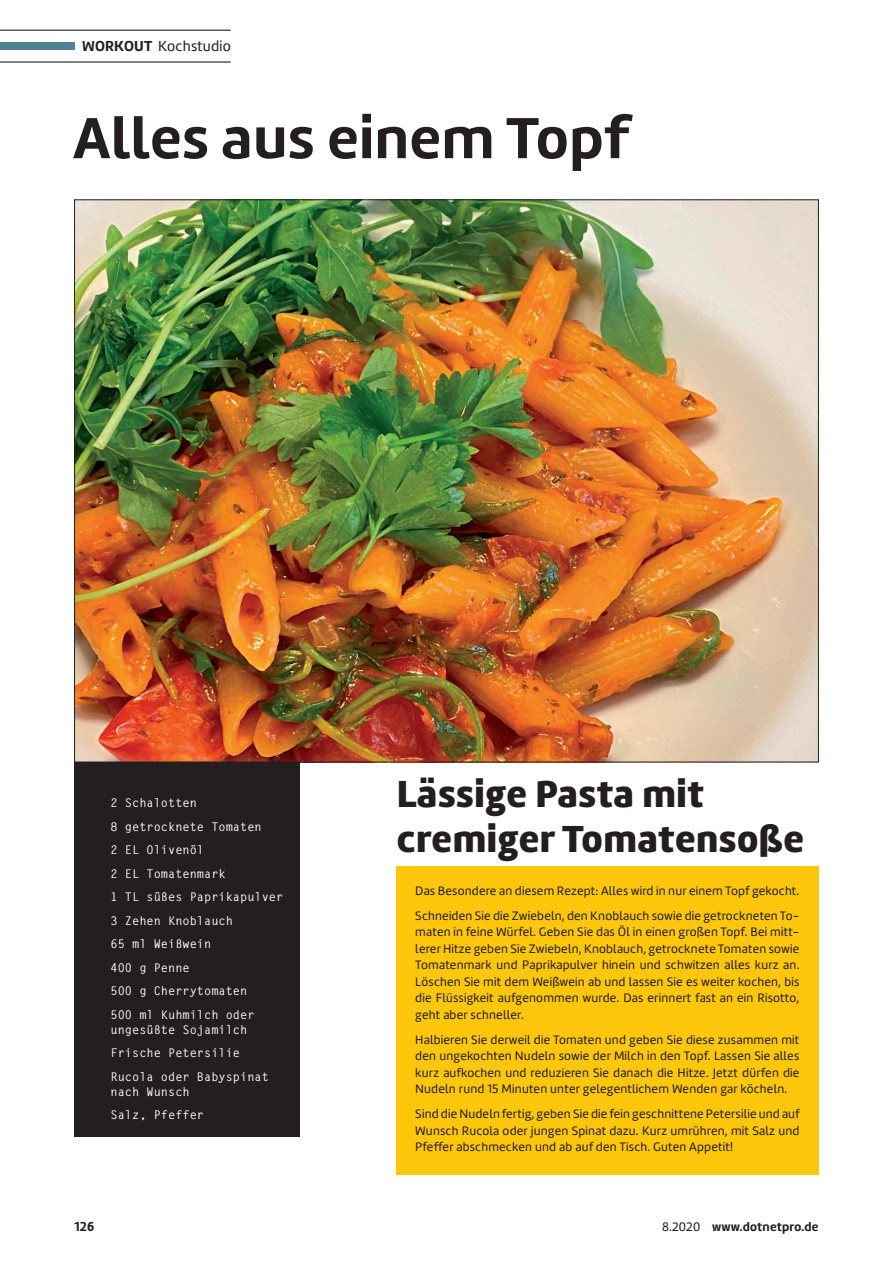
<style>
.page{position:relative;width:893px;height:1263px;background:#fff}
.page>*{position:absolute;margin:0;border:0;box-sizing:border-box;transform-origin:0 0}
.IR_00_headline{font:700 60px "Amelia";letter-spacing:.015em;color:#231f20}
.t1{font:900 39px/45px "Amelia";letter-spacing:.015em;color:#231f20}
.IR_40_seitenstrecke{font:15px "Amelia";letter-spacing:.015em;color:#231f20}
.IR_40_seitenstrecke-2{font:700 13.5px "Amelia";color:#231f20}
.t2{font:12.75px/16.5px "Amelia";letter-spacing:.015em;color:#231f20;text-align:justify}
.IR_40_seitenstrecke-3{font:700 12.75px "Amelia";letter-spacing:.015em;color:#231f20}
.t3{font:700 12px/15px "Letter Gothic Std";color:#fff}
.s1{font-weight:700}
.s2{font-weight:400}
</style>
<div class="page">
<hr style="left:0;top:30px;width:231px;height:1px;background:#231f20">
<hr style="left:0;top:61px;width:231px;height:2px;background:#231f20">
<div style="left:0;top:42px;width:74px;height:8px;background:#518093"></div>
<img style="left:76px;top:202px;width:741px;height:558px">
<div style="left:396px;top:866px;width:423px;height:309px;background:#fec70c"></div>
<div style="left:74px;top:762px;width:226px;height:375px;background:#231f20"></div>
<p class="IR_40_seitenstrecke" style="left:82px;top:37px;width:150px"><span class="s1">WORKOUT</span> Kochstudio</p>
<p class="IR_00_headline" style="left:73px;top:103px;width:558px">Alles aus einem Topf</p>
<p class="t3" style="left:111px;top:796px;width:88px">2 Schalotten</p>
<p class="t3" style="left:111px;top:819px;width:153px">8 getrocknete Tomaten</p>
<p class="t3" style="left:111px;top:843px;width:95px">2 EL Olivenöl</p>
<p class="t3" style="left:111px;top:866px;width:117px">2 EL Tomatenmark</p>
<p class="t3" style="left:111px;top:890px;width:174px">1 TL süßes Paprikapulver</p>
<p class="t3" style="left:111px;top:913px;width:124px">3 Zehen Knoblauch</p>
<p class="t3" style="left:111px;top:937px;width:102px">65 ml Weißwein</p>
<p class="t3" style="left:111px;top:960px;width:81px">400 g Penne</p>
<p class="t3" style="left:111px;top:984px;width:138px">500 g Cherrytomaten</p>
<p class="t3" style="left:111px;top:1007px;width:146px">500 ml Kuhmilch oder ungesüßte Sojamilch</p>
<p class="t3" style="left:111px;top:1046px;width:131px">Frische Petersilie</p>
<p class="t3" style="left:111px;top:1069px;width:160px">Rucola oder Babyspinat nach Wunsch</p>
<p class="t3" style="left:111px;top:1108px;width:95px">Salz, Pfeffer</p>
<p class="t1" style="left:397px;top:772px;width:409px">Lässige Pasta mit cremiger Tomatensoße</p>
<p class="t2" style="left:415px;top:882px;width:386px">Das Besondere an diesem Rezept: Alles wird in nur einem Topf gekocht.</p>
<p class="t2" style="left:415px;top:907px;width:386px">Schneiden Sie die Zwiebeln, den Knoblauch sowie die getrockneten To&shy;maten in feine Würfel. Geben Sie das Öl in einen großen Topf. Bei mitt&shy;lerer Hitze geben Sie Zwiebeln, Knoblauch, getrocknete Tomaten sowie Tomatenmark und Paprikapulver hinein und schwitzen alles kurz an.<br>Löschen Sie mit dem Weißwein ab und lassen Sie es weiter kochen, bis die Flüssigkeit aufgenommen wurde. Das erinnert fast an ein Risotto, geht aber schneller.</p>
<p class="t2" style="left:415px;top:1031px;width:386px">Halbieren Sie derweil die Tomaten und geben Sie diese zusammen mit den ungekochten Nudeln sowie der Milch in den Topf. Lassen Sie alles kurz aufkochen und reduzieren Sie danach die Hitze. Jetzt dürfen die Nudeln rund 15 Minuten unter gelegentlichem Wenden gar köcheln.</p>
<p class="t2" style="left:415px;top:1106px;width:386px">Sind die Nudeln fertig, geben Sie die fein geschnittene Petersilie und auf Wunsch Rucola oder jungen Spinat dazu. Kurz umrühren, mit Salz und Pfeffer abschmecken und ab auf den Tisch. Guten Appetit!</p>
<p class="IR_40_seitenstrecke-2" style="left:74px;top:1218px;width:21px">126</p>
<p class="IR_40_seitenstrecke-3" style="left:662px;top:1219px;width:158px"><span class="s2">8.2020</span> www.dotnetpro.de</p>
</div>
